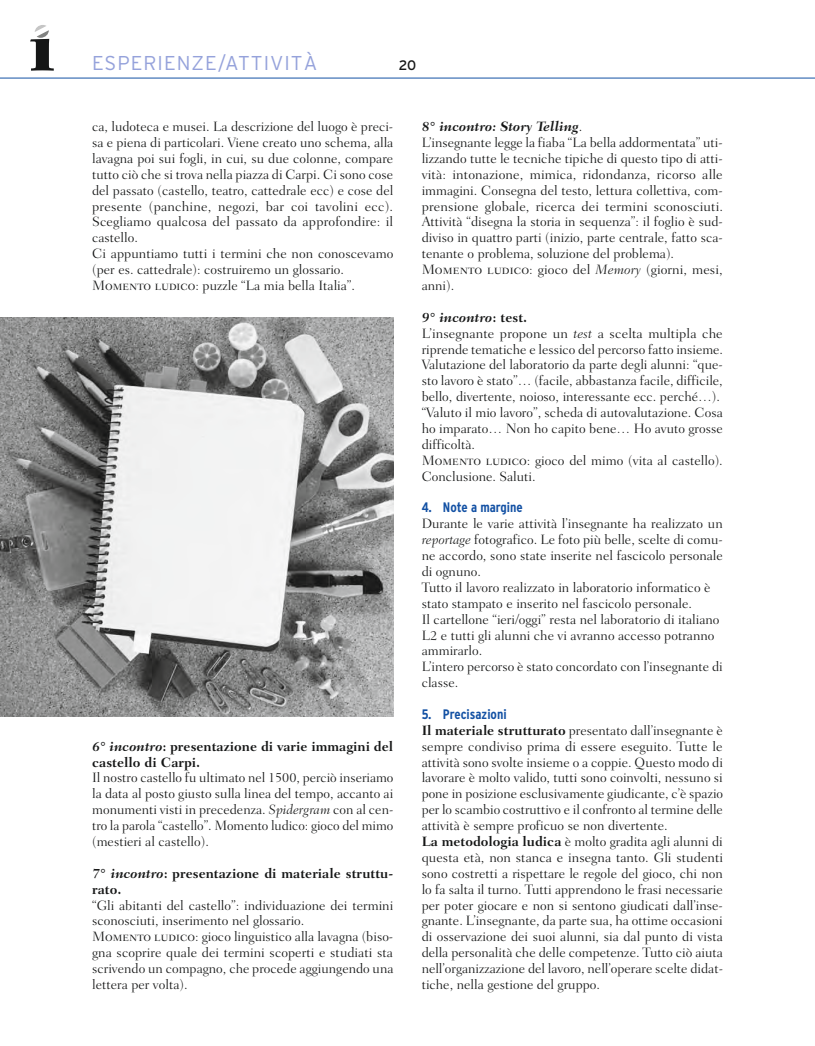
<style>
.page{position:relative;width:815px;height:1046px;background:#fff}
.page>*{position:absolute;margin:0;border:0;box-sizing:border-box;transform-origin:0 0}
.t1{font:300 20px "Interstate";color:#95a2db}
.t2{font:300 13.75px/15.9px "Fairfield LH";color:#151616}
.t3{font:700 13.75px/15.9px "Fairfield LH";color:#151616}
.t4{font:700 condensed 13.75px "Interstate";color:#1351a4}
.t5{font:13.75px "Interstate";color:#151616}
.s1{font-family:"Fairfield LH Light SC";font-weight:400}
.s2{font-style:italic}
.s3{font-weight:700;font-style:italic}
.s4{font-weight:700}
</style>
<div class="page">
<svg style="left:30px;top:25px;width:24px;height:46px"></svg>
<hr style="left:0;top:78px;width:815px;height:1px;background:#1351a4">
<img style="left:0;top:317px;width:393px;height:399px">
<h1 class="t1" style="left:92px;top:52px;width:15px">ESPERIEN</h1>
<h1 class="t1" style="left:192px;top:52px;width:37px">ZE/ATTIVIT</h1>
<h1 class="t1" style="left:304px;top:52px;width:15px">À</h1>
<p class="t5" style="left:399px;top:58px;width:19px">20</p>
<p class="t2" style="left:92px;top:119px;width:303px">ca, ludoteca e musei. La descrizione del luogo è preci&shy;sa e piena di particolari. Viene creato uno schema, alla lavagna poi sui fogli, in cui, su due colonne, compare tutto ciò che si trova nella piazza di Carpi. Ci sono cose del passato (castello, teatro, cattedrale ecc) e cose del presente (panchine, negozi, bar coi tavolini ecc).<br>Scegliamo qualcosa del passato da approfondire: il castello.<br>Ci appuntiamo tutti i termini che non conoscevamo (per es. cattedrale): costruiremo un glossario.<br><span class="s1">Momento ludico</span>: puzzle “La mia bella Italia”.</p>
<p class="t3" style="left:92px;top:738px;width:303px"><span class="s2">6° incontro</span>: presentazione di varie immagini del castello di Carpi.</p>
<p class="t2" style="left:92px;top:770px;width:303px;text-align:justify">Il nostro castello fu ultimato nel 1500, perciò inseriamo la data al posto giusto sulla linea del tempo, accanto ai monumenti visti in precedenza. <span class="s2">Spidergram</span> con al cen&shy;tro la parola “castello”. Momento ludico: gioco del mimo (mestieri al castello).</p>
<p class="t3" style="left:92px;top:865px;width:303px"><span class="s2">7° incontro</span>: presentazione di materiale struttu&shy;rato.</p>
<p class="t2" style="left:92px;top:897px;width:303px">“Gli abitanti del castello”: individuazione dei termini sconosciuti, inserimento nel glossario.<br><span class="s1">Momento ludico</span>: gioco linguistico alla lavagna (biso&shy;gna scoprire quale dei termini scoperti e studiati sta scrivendo un compagno, che procede aggiungendo una lettera per volta).</p>
<p class="t2" style="left:422px;top:119px;width:303px"><span class="s3">8° incontro: Story Telling</span>.<br>L’insegnante legge la fiaba “La bella addormentata” uti&shy;lizzando tutte le tecniche tipiche di questo tipo di atti&shy;vità: intonazione, mimica, ridondanza, ricorso alle immagini. Consegna del testo, lettura collettiva, com&shy;prensione globale, ricerca dei termini sconosciuti.<br>Attività “disegna la storia in sequenza”: il foglio è sud&shy;diviso in quattro parti (inizio, parte centrale, fatto sca&shy;tenante o problema, soluzione del problema).<br><span class="s1">Momento ludico</span>: gioco del <span class="s2">Memory</span> (giorni, mesi, anni).</p>
<p class="t2" style="left:422px;top:309px;width:303px"><span class="s3">9° incontro</span><span class="s4">: test.<br></span>L’insegnante propone un <span class="s2">test</span> a scelta multipla che riprende tematiche e lessico del percorso fatto insieme.<br>Valutazione del laboratorio da parte degli alunni: “que&shy;sto lavoro è stato”… (facile, abbastanza facile, difficile, bello, divertente, noioso, interessante ecc. perché…). “Valuto il mio lavoro”, scheda di autovalutazione. Cosa ho imparato… Non ho capito bene… Ho avuto grosse difficoltà.<br><span class="s1">Momento ludico</span>: gioco del mimo (vita al castello).<br>Conclusione. Saluti.</p>
<p class="t4" style="left:422px;top:500px;width:103px">4. Note a margine</p>
<p class="t2" style="left:422px;top:516px;width:303px">Durante le varie attività l’insegnante ha realizzato un <span class="s2">reportage</span> fotografico. Le foto più belle, scelte di comu&shy;ne accordo, sono state inserite nel fascicolo personale di ognuno.<br>Tutto il lavoro realizzato in laboratorio informatico è stato stampato e inserito nel fascicolo personale.<br>Il cartellone “ieri/oggi” resta nel laboratorio di italiano L2 e tutti gli alunni che vi avranno accesso potranno ammirarlo.<br>L’intero percorso è stato concordato con l’insegnante di classe.</p>
<p class="t4" style="left:422px;top:706px;width:87px">5. Precisazioni</p>
<p class="t2" style="left:422px;top:722px;width:303px"><span class="s4">Il materiale strutturato</span> presentato dall’insegnante è sempre condiviso prima di essere eseguito. Tutte le attività sono svolte insieme o a coppie. Questo modo di lavorare è molto valido, tutti sono coinvolti, nessuno si pone in posizione esclusivamente giudicante, c’è spazio per lo scambio costruttivo e il confronto al termine delle attività è sempre proficuo se non divertente.<br><span class="s4">La metodologia ludica</span> è molto gradita agli alunni di questa età, non stanca e insegna tanto. Gli studenti sono costretti a rispettare le regole del gioco, chi non lo fa salta il turno. Tutti apprendono le frasi necessarie per poter giocare e non si sentono giudicati dall’inse&shy;gnante. L’insegnante, da parte sua, ha ottime occasioni di osservazione dei suoi alunni, sia dal punto di vista della personalità che delle competenze. Tutto ciò aiuta nell’organizzazione del lavoro, nell’operare scelte didat&shy;tiche, nella gestione del gruppo.</p>
</div>
